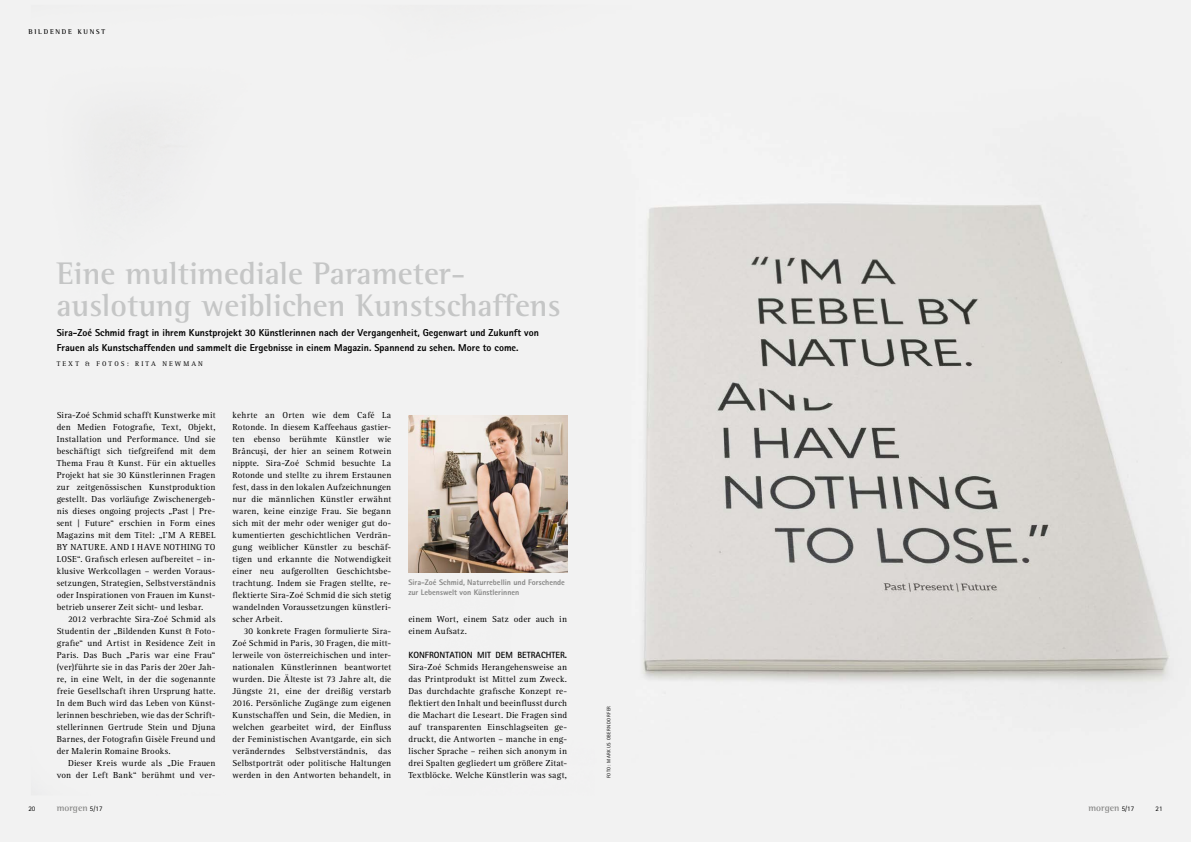
<style>
.page{position:relative;width:1191px;height:842px;background:#fff}
.page>*{position:absolute;margin:0;border:0;box-sizing:border-box;transform-origin:0 0}
.t1{font:700 32px/32px "Rotis Semi Serif";color:#c5c6c6}
.t2{font:800 10px/15px "Rotis Sans Serif";color:#000}
.t3{font:700 9.5px "Rotis Semi Serif";color:#878786}
.t4{font:9px/12px "Rotis Serif";letter-spacing:.025em;color:#000;text-align:justify}
.t5{font:700 9px "Rotis Sans Serif";color:#000}
.t6{font:800 8px/10.5px "Rotis Sans Serif";color:#878786}
.t7{font:7px "Rotis Serif";letter-spacing:.3em;color:#000}
.t8{font:700 7px "Rotis Semi Serif";letter-spacing:.25em;color:#000}
.t9{font:7px "Rotis Sans Serif";color:#000}
.t10{font:5px "Rotis Sans Serif";letter-spacing:.1em;color:#000}
.s1{font-family:"Rotis Sans Serif";font-weight:400;font-size:7px;color:#000}
</style>
<div class="page">
<div style="left:0;top:0;width:595px;height:842px;background:#f2f2f2"></div>
<img style="left:408px;top:415px;width:159px;height:158px">
<svg style="left:595px;top:0;width:596px;height:842px;fill:#efefef"></svg>
<p class="t8" style="left:28px;top:27px;width:78px">Bildende Kunst</p>
<h1 class="t1" style="left:57px;top:256px;width:505px">eine multimediale Parameter&shy;auslotung weiblichen Kunstschaffens</h1>
<p class="t2" style="left:57px;top:324px;width:484px">Sira-Zoé Schmid fragt in ihrem Kunstprojekt 30 Künstlerinnen nach der Vergangenheit, Gegenwart und Zukunft von<br>Frauen als Kunstschaffenden und sammelt die Ergebnisse in einem Magazin. Spannend zu sehen. More to come.</p>
<p class="t7" style="left:57px;top:359px;width:148px">TExT &amp; FOTOS: RITA NEWMAN</p>
<p class="t4" style="left:57px;top:409px;width:160px">Sira-Zoé Schmid schafft Kunstwerke mit den Medien Fotografie, Text, Objekt, Installation und Performance. Und sie beschäftigt sich tiefgreifend mit dem Thema Frau &amp; Kunst. Für ein aktuelles Projekt hat sie 30 Künstlerinnen Fragen zur zeitgenössischen Kunstproduktion gestellt. Das vorläufige Zwischenergeb&shy;nis dieses ongoing projects „Past | Pre&shy;sent | Future“ erschien in Form eines Magazins mit dem Titel: „I’M A REBEL BY NATURE. AND I HAVE NOTHING TO LOSE“. Grafisch erlesen aufbereitet – in&shy;klusive Werkcollagen – werden Voraus&shy;setzungen, Strategien, Selbstverständnis oder Inspirationen von Frauen im Kunst&shy;betrieb unserer Zeit sicht- und lesbar.</p>
<p class="t4" style="left:57px;top:613px;width:160px;text-indent:11px">2012 verbrachte Sira-Zoé Schmid als Studentin der „Bildenden Kunst &amp; Foto&shy;grafie“ und Artist in Residence Zeit in Paris. Das Buch „Paris war eine Frau“ (ver)führte sie in das Paris der 20er Jah&shy;re, in eine Welt, in der die sogenannte freie Gesellschaft ihren Ursprung hatte.<br>In dem Buch wird das Leben von Künst&shy;lerinnen beschrieben, wie das der Schrift&shy;stellerinnen Gertrude Stein und Djuna Barnes, der Fotografin Gisèle Freund und der Malerin Romaine Brooks.</p>
<p class="t4" style="left:57px;top:757px;width:160px;text-align:right">Dieser Kreis wurde als „Die Frauen von der Left Bank“ berühmt und ver-</p>
<p class="t9" style="left:28px;top:804px;width:8px">20</p>
<p class="t3" style="left:57px;top:802px;width:47px">morgen <span class="s1">5/17</span></p>
<p class="t4" style="left:232px;top:409px;width:160px">kehrte an Orten wie dem Café La Rotonde. In diesem Kaffeehaus gastier&shy;ten ebenso berühmte Künstler wie Brâncu˛si, der hier an seinem Rotwein nippte. Sira-Zoé Schmid besuchte La Rotonde und stellte zu ihrem Erstaunen fest, dass in den lokalen Aufzeichnungen nur die männlichen Künstler erwähnt waren, keine einzige Frau. Sie begann sich mit der mehr oder weniger gut do&shy;kumentierten geschichtlichen Verdrän&shy;gung weiblicher Künstler zu beschäf&shy;tigen und erkannte die Notwendigkeit einer neu aufgerollten Geschichtsbe&shy;trachtung. Indem sie Fragen stellte, re&shy;flektierte Sira-Zoé Schmid die sich stetig wandelnden Voraussetzungen künstleri&shy;scher Arbeit.</p>
<p class="t4" style="left:232px;top:625px;width:160px;text-indent:11px">30 konkrete Fragen formulierte Sira-Zoé Schmid in Paris, 30 Fragen, die mitt&shy;lerweile von österreichischen und inter&shy;nationalen Künstlerinnen beantwortet wurden. Die Älteste ist 73 Jahre alt, die Jüngste 21, eine der dreißig verstarb 2016. Persönliche Zugänge zum eigenen Kunstschaffen und Sein, die Medien, in welchen gearbeitet wird, der Einfluss der Feministischen Avantgarde, ein sich veränderndes Selbstverständnis, das Selbstporträt oder politische Haltungen werden in den Antworten behandelt, in</p>
<p class="t6" style="left:408px;top:576px;width:158px">Sira-Zoé Schmid, Naturrebellin und Forschende zur Lebenswelt von Künstlerinnen</p>
<p class="t4" style="left:408px;top:613px;width:160px">einem Wort, einem Satz oder auch in einem Aufsatz.</p>
<p class="t5" style="left:408px;top:649px;width:160px">KONFRONTATION MIT DEM BETRACHTER.</p>
<p class="t4" style="left:408px;top:661px;width:160px">Sira-Zoé Schmids Herangehensweise an das Printprodukt ist Mittel zum Zweck.<br>Das durchdachte grafische Konzept re&shy;flektiert den Inhalt und beeinflusst durch die Machart die Leseart. Die Fragen sind auf transparenten Einschlagseiten ge&shy;druckt, die Antworten – manche in eng&shy;lischer Sprache – reihen sich anonym in drei Spalten gegliedert um größere Zitat-Textblöcke. Welche Künstlerin was sagt,</p>
<p class="t10" style="left:606px;top:778px;width:74px;rotate:-90deg">Foto: Markus oberndorFer</p>
<p class="t3" style="left:1088px;top:802px;width:47px">morgen <span class="s1">5/17</span></p>
<p class="t9" style="left:1155px;top:804px;width:8px">21</p>
</div>
